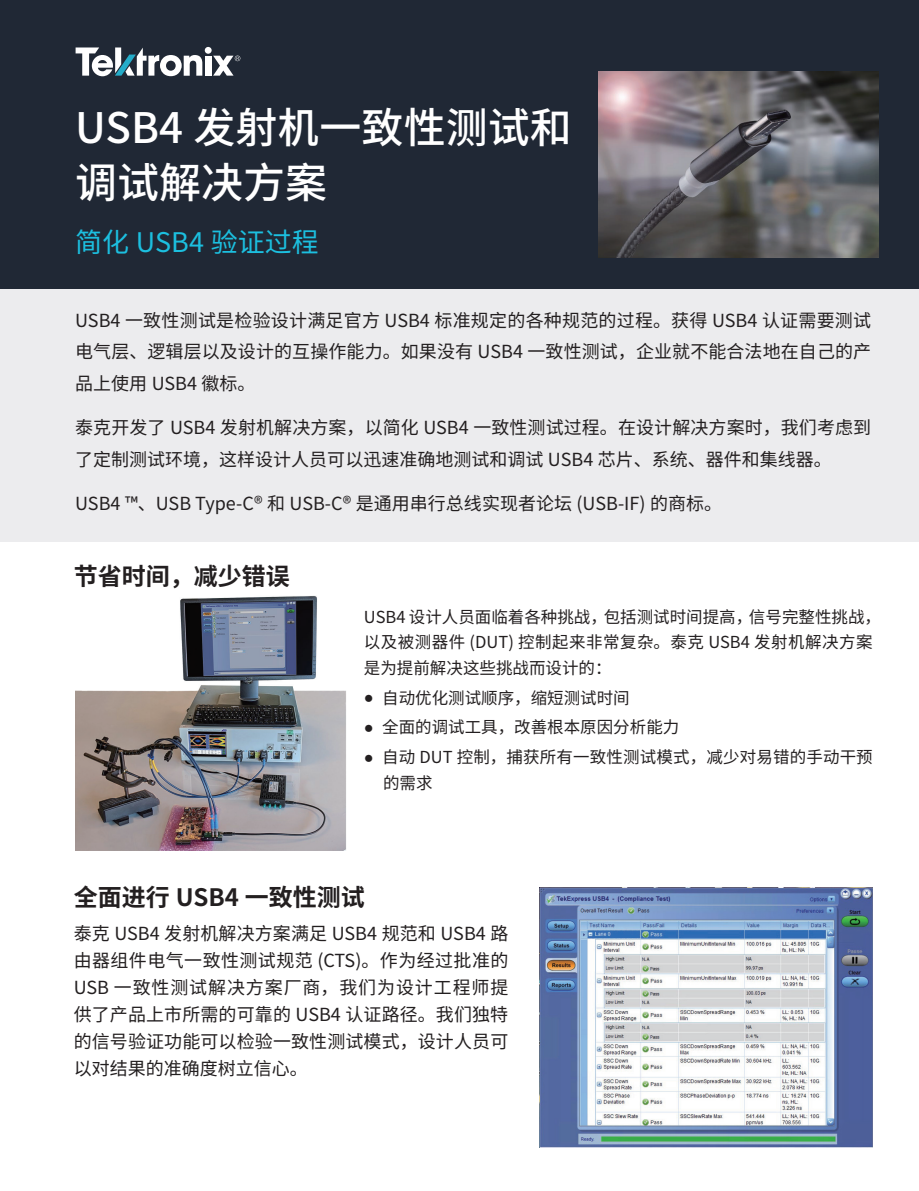
<style>
.page{position:relative;width:919px;height:1191px;background:#fff}
.page>*{position:absolute;margin:0;border:0;box-sizing:border-box;transform-origin:0 0}
.t1{font:500 42px/54.6px "Source Han Sans CN";color:#fff}
.t2{font:27px "Source Han Sans CN";color:#1cbfdf}
.t3{font:700 24px "Source Han Sans CN";color:#231f20}
.t4{font:18px/27px "Source Han Sans CN";color:#231f20;text-align:justify}
.t5{font:16.5px/25.5px "Source Han Sans CN";color:#231f20}
.s1{font-family:"Arial Narrow"}
</style>
<div class="page">
<div style="left:0;top:0;width:918px;height:289px;background:#202835"></div>
<div style="left:205px;top:56px;width:6px;height:20px;background:#fff"></div>
<div style="left:205px;top:47px;width:7px;height:7px;background:#fff;border-radius:50%"></div>
<svg style="left:76px;top:47px;width:126px;height:29px"></svg>
<svg style="left:213px;top:56px;width:27px;height:20px"></svg>
<img style="left:598px;top:71px;width:280px;height:187px">
<div style="left:0;top:289px;width:918px;height:252px;background:#ececee"></div>
<img style="left:75px;top:595px;width:271px;height:255px">
<img style="left:539px;top:887px;width:333px;height:260px">
<h1 class="t1" style="left:75px;top:101px;width:498px">USB4 发射机一致性测试和调试解决方案</h1>
<h2 class="t2" style="left:75px;top:227px;width:245px">简化 USB4 验证过程</h2>
<p class="t4" style="left:75px;top:305px;width:797px;line-height:31.5px">USB4 一致性测试是检验设计满足官方 USB4 标准规定的各种规范的过程。获得 USB4 认证需要测试电气层、逻辑层以及设计的互操作能力。如果没有 USB4 一致性测试，企业就不能合法地在自己的产品上使用 USB4 徽标。</p>
<p class="t4" style="left:75px;top:412px;width:797px;line-height:31.5px">泰克开发了 USB4 发射机解决方案，以简化 USB4 一致性测试过程。在设计解决方案时，我们考虑到了定制测试环境，这样设计人员可以迅速准确地测试和调试 USB4 芯片、系统、器件和集线器。</p>
<p class="t4" style="left:75px;top:490px;width:648px">USB4 ™、USB Type-C® 和 USB-C® 是通用串行总线实现者论坛 (USB-IF) 的商标。</p>
<h3 class="t3" style="left:74px;top:562px;width:217px">节省时间，减少错误</h3>
<p class="t5" style="left:364px;top:604px;width:518px">USB4 设计人员面临着各种挑战，包括测试时间提高，信号完整性挑战，以及被测器件 (DUT) 控制起来非常复杂。泰克 USB4 发射机解决方案是为提前解决这些挑战而设计的：</p>
<p class="t5" style="left:364px;top:685px;width:267px"><span class="s1">●</span> 自动优化测试顺序，缩短测试时间</p>
<p class="t5" style="left:364px;top:715px;width:317px"><span class="s1">●</span> 全面的调试工具，改善根本原因分析能力</p>
<p class="t5" style="left:383px;top:744px;width:491px;text-indent:-19px"><span class="s1">●</span> 自动 DUT 控制，捕获所有一致性测试模式，减少对易错的手动干预的需求</p>
<h3 class="t3" style="left:74px;top:883px;width:293px">全面进行 USB4 一致性测试</h3>
<p class="t4" style="left:74px;top:920px;width:436px">泰克 USB4 发射机解决方案满足 USB4 规范和 USB4 路由器组件电气一致性测试规范 (CTS)。作为经过批准的USB 一致性测试解决方案厂商，我们为设计工程师提供了产品上市所需的可靠的 USB4 认证路径。我们独特的信号验证功能可以检验一致性测试模式，设计人员可以对结果的准确度树立信心。</p>
</div>
